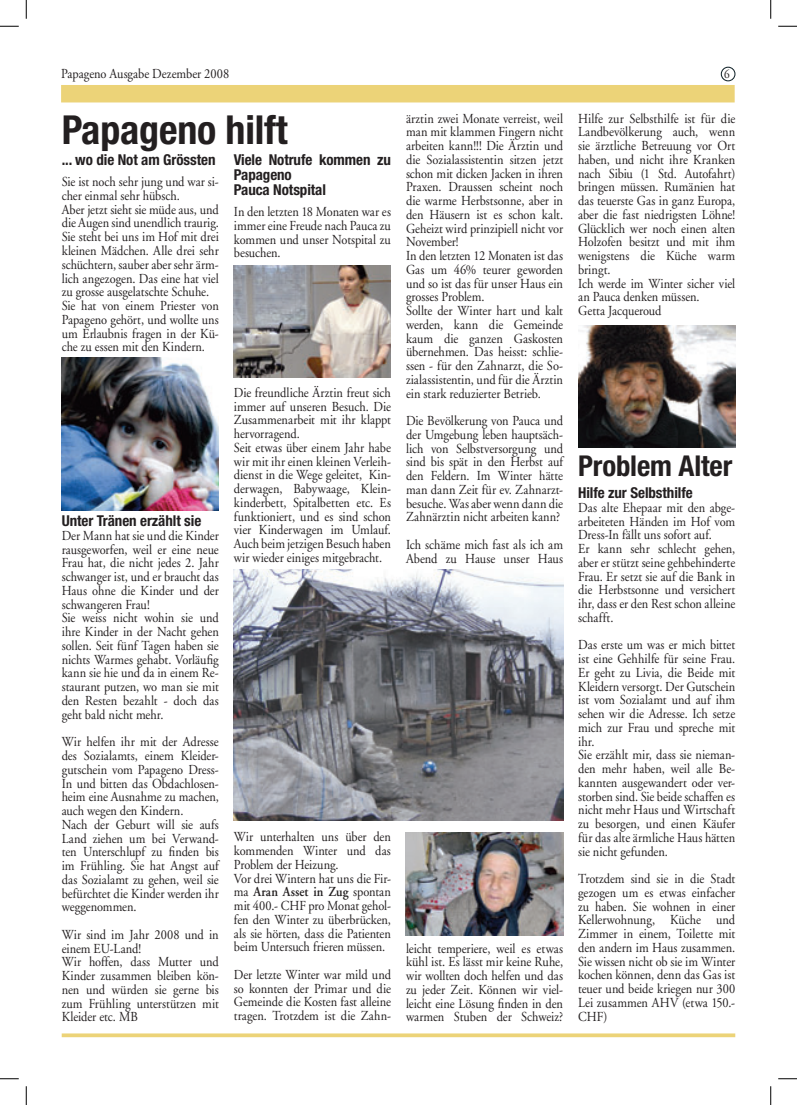
<style>
.page{position:relative;width:797px;height:1105px;background:#fff}
.page>*{position:absolute;margin:0;border:0;box-sizing:border-box;transform-origin:0 0}
.t1{font:700 condensed 40px "Helvetica Neue";letter-spacing:-.005em;color:#231f20}
.t2{font:700 condensed 28.75px "Helvetica Neue";letter-spacing:-.005em;color:#231f20}
.t3{font:700 condensed 15px/15px "Helvetica Neue";letter-spacing:-.005em;color:#231f20}
.t4{font:13.75px/13.8px "Adobe Garamond";color:#231f20;scale:.9 1}
.t5{font:12.5px "Adobe Garamond";color:#231f20;scale:.9 1}
.s1{font-weight:600}
</style>
<div class="page">
<svg style="left:62px;top:1033px;width:673px;height:4px;background:#eed887"></svg>
<div style="left:721px;top:67px;width:14px;height:14px;border:1px solid #091b21;border-radius:50%"></div>
<div style="left:61px;top:85px;width:673px;height:17px;background:#ecd378"></div>
<img style="left:234px;top:265px;width:157px;height:113px">
<img style="left:405px;top:832px;width:158px;height:103px">
<img style="left:234px;top:569px;width:329px;height:251px">
<img style="left:62px;top:358px;width:157px;height:152px">
<img style="left:578px;top:326px;width:157px;height:122px">
<svg style="left:0;top:25px;width:19px;height:2px"></svg>
<svg style="left:778px;top:25px;width:19px;height:2px"></svg>
<svg style="left:0;top:1078px;width:19px;height:1px"></svg>
<svg style="left:778px;top:1078px;width:19px;height:1px"></svg>
<svg style="left:25px;top:0;width:2px;height:19px"></svg>
<svg style="left:25px;top:1086px;width:2px;height:19px"></svg>
<svg style="left:770px;top:0;width:1px;height:19px"></svg>
<svg style="left:770px;top:1086px;width:1px;height:19px"></svg>
<p class="t4" style="left:61px;top:67px;width:188px">Papageno Ausgabe Dezember 2008</p>
<p class="t5" style="left:724px;top:67px;width:8px">6</p>
<h1 class="t1" style="left:62px;top:105px;width:227px">Papageno hilft</h1>
<p class="t3" style="left:62px;top:152px;width:155px">... wo die Not am Grössten</p>
<p class="t4" style="left:62px;top:175px;width:176px">Sie ist noch sehr jung und war si&shy;cher einmal sehr hübsch.<br>Aber jetzt sieht sie müde aus, und die Augen sind unendlich traurig.<br>Sie steht bei uns im Hof mit drei kleinen Mädchen. Alle drei sehr schüchtern, sauber aber sehr ärm&shy;lich angezogen. Das eine hat viel zu grosse ausgelatschte Schuhe.<br>Sie hat von einem Priester von<br>Papageno gehört, und wollte uns um Erlaubnis fragen in der Kü&shy;che zu essen mit den Kindern.</p>
<p class="t3" style="left:234px;top:152px;width:159px">Viele Notrufe kommen zu<br>Papageno<br>Pauca Notspital</p>
<p class="t4" style="left:234px;top:205px;width:176px;text-align:justify">In den letzten 18 Monaten war es immer eine Freude nach Pauca zu kommen und unser Notspital zu besuchen.</p>
<p class="t3" style="left:62px;top:513px;width:141px">Unter Tränen erzählt sie</p>
<p class="t4" style="left:62px;top:529px;width:176px">Der Mann hat sie und die Kinder rausgeworfen, weil er eine neue<br>Frau hat, die nicht jedes 2. Jahr schwanger ist, und er braucht das<br>Haus ohne die Kinder und der schwangeren Frau!<br>Sie weiss nicht wohin sie und ihre Kinder in der Nacht gehen sollen. Seit fünf Tagen haben sie nichts Warmes gehabt. Vorläufig kann sie hie und da in einem Re&shy;staurant putzen, wo man sie mit den Resten bezahlt - doch das geht bald nicht mehr.</p>
<p class="t4" style="left:62px;top:735px;width:176px">Wir helfen ihr mit der Adresse des Sozialamts, einem Kleider&shy;gutschein vom Papageno Dress-<br>In und bitten das Obdachlosen&shy;heim eine Ausnahme zu machen, auch wegen den Kindern.<br>Nach der Geburt will sie aufs<br>Land ziehen um bei Verwand&shy;ten Unterschlupf zu finden bis im Frühling. Sie hat Angst auf das Sozialamt zu gehen, weil sie befürchtet die Kinder werden ihr weggenommen.</p>
<p class="t4" style="left:62px;top:928px;width:176px">Wir sind im Jahr 2008 und in einem EU-Land!<br>Wir hoffen, dass Mutter und<br>Kinder zusammen bleiben kön&shy;nen und würden sie gerne bis zum Frühling unterstützen mit<br>Kleider etc. MB</p>
<p class="t4" style="left:234px;top:386px;width:176px">Die freundliche Ärztin freut sich immer auf unseren Besuch. Die<br>Zusammenarbeit mit ihr klappt hervorragend.<br>Seit etwas über einem Jahr habe wir mit ihr einen kleinen Verleih&shy;dienst in die Wege geleitet, Kin&shy;derwagen, Babywaage, Klein&shy;kinderbett, Spitalbetten etc. Es funktioniert, und es sind schon vier Kinderwagen im Umlauf.<br>Auch beim jetzigen Besuch haben wir wieder einiges mitgebracht.</p>
<p class="t4" style="left:234px;top:830px;width:176px">Wir unterhalten uns über den kommenden Winter und das<br>Problem der Heizung.<br>Vor drei Wintern hat uns die Fir&shy;ma <span class="s1">Aran Asset in Zug</span> spontan mit 400.- CHF pro Monat gehol&shy;fen den Winter zu überbrücken, als sie hörten, dass die Patienten beim Untersuch frieren müssen.</p>
<p class="t4" style="left:234px;top:968px;width:176px;text-align:justify">Der letzte Winter war mild und so konnten der Primar und die Gemeinde die Kosten fast alleine tragen. Trotzdem ist die Zahn-</p>
<p class="t4" style="left:406px;top:112px;width:176px">ärztin zwei Monate verreist, weil man mit klammen Fingern nicht arbeiten kann!!! Die Ärztin und die Sozialassistentin sitzen jetzt schon mit dicken Jacken in ihren<br>Praxen. Draussen scheint noch die warme Herbstsonne, aber in den Häusern ist es schon kalt.<br>Geheizt wird prinzipiell nicht vor<br>November!<br>In den letzten 12 Monaten ist das<br>Gas um 46% teurer geworden und so ist das für unser Haus ein grosses Problem.<br>Sollte der Winter hart und kalt werden, kann die Gemeinde kaum die ganzen Gaskosten übernehmen. Das heisst: schlie&shy;ssen - für den Zahnarzt, die So&shy;zialassistentin, und für die Ärztin ein stark reduzierter Betrieb.</p>
<p class="t4" style="left:406px;top:414px;width:176px;text-align:justify">Die Bevölkerung von Pauca und der Umgebung leben hauptsäch&shy;lich von Selbstversorgung und sind bis spät in den Herbst auf den Feldern. Im Winter hätte man dann Zeit für ev. Zahnarzt&shy;besuche. Was aber wenn dann die Zahnärztin nicht arbeiten kann?</p>
<p class="t4" style="left:406px;top:538px;width:176px">Ich schäme mich fast als ich am<br>Abend zu Hause unser Haus</p>
<p class="t4" style="left:406px;top:942px;width:176px;text-align:justify">leicht temperiere, weil es etwas kühl ist. Es lässt mir keine Ruhe, wir wollten doch helfen und das zu jeder Zeit. Können wir viel&shy;leicht eine Lösung finden in den warmen Stuben der Schweiz?</p>
<p class="t4" style="left:578px;top:112px;width:176px">Hilfe zur Selbsthilfe ist für die<br>Landbevölkerung auch, wenn sie ärztliche Betreuung vor Ort haben, und nicht ihre Kranken nach Sibiu (1 Std. Autofahrt) bringen müssen. Rumänien hat das teuerste Gas in ganz Europa, aber die fast niedrigsten Löhne!<br>Glücklich wer noch einen alten<br>Holzofen besitzt und mit ihm wenigstens die Küche warm bringt.<br>Ich werde im Winter sicher viel an Pauca denken müssen.<br>Getta Jacqueroud</p>
<h2 class="t2" style="left:578px;top:449px;width:156px">Problem Alter</h2>
<p class="t3" style="left:578px;top:485px;width:116px">Hilfe zur Selbsthilfe</p>
<p class="t4" style="left:578px;top:501px;width:176px">Das alte Ehepaar mit den abge&shy;arbeiteten Händen im Hof vom<br>Dress-In fällt uns sofort auf.<br>Er kann sehr schlecht gehen, aber er stützt seine gehbehinderte<br>Frau. Er setzt sie auf die Bank in die Herbstsonne und versichert ihr, dass er den Rest schon alleine schafft.</p>
<p class="t4" style="left:578px;top:638px;width:176px">Das erste um was er mich bittet ist eine Gehhilfe für seine Frau.<br>Er geht zu Livia, die Beide mit<br>Kleidern versorgt. Der Gutschein ist vom Sozialamt und auf ihm sehen wir die Adresse. Ich setze mich zur Frau und spreche mit ihr.<br>Sie erzählt mir, dass sie nieman&shy;den mehr haben, weil alle Be&shy;kannten ausgewandert oder ver&shy;storben sind. Sie beide schaffen es nicht mehr Haus und Wirtschaft zu besorgen, und einen Käufer für das alte ärmliche Haus hätten sie nicht gefunden.</p>
<p class="t4" style="left:578px;top:872px;width:176px;text-align:justify">Trotzdem sind sie in die Stadt gezogen um es etwas einfacher zu haben. Sie wohnen in einer Kellerwohnung, Küche und Zimmer in einem, Toilette mit den andern im Haus zusammen.<br>Sie wissen nicht ob sie im Winter kochen können, denn das Gas ist teuer und beide kriegen nur 300<br>Lei zusammen AHV (etwa 150.- CHF)</p>
</div>
